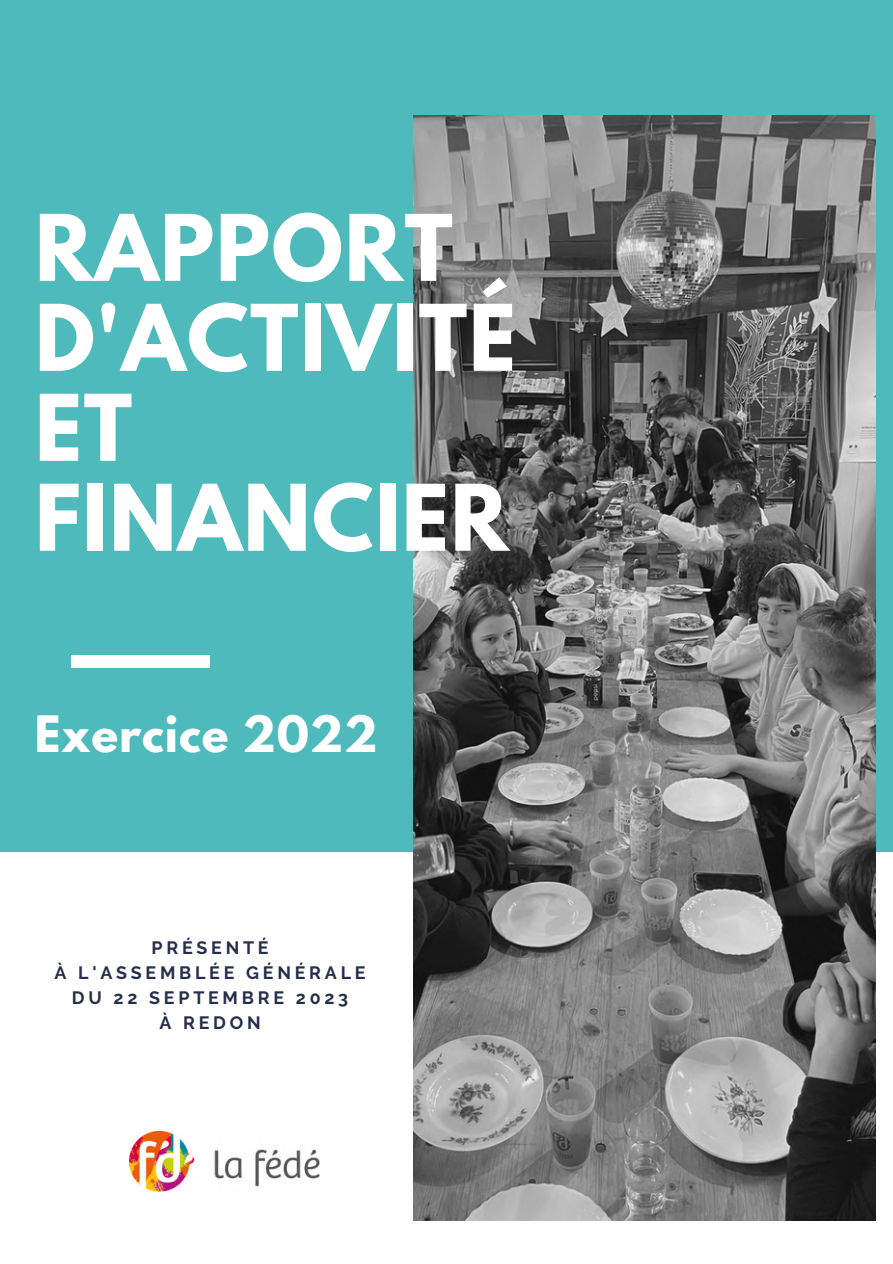
<style>
.page{position:relative;width:893px;height:1264px;background:#fff}
.page>*{position:absolute;margin:0;border:0;box-sizing:border-box;transform-origin:0 0}
.t1{font:700 81.3px/89.8px "League Spartan";letter-spacing:.02em;color:#fff}
.t2{font:700 44.4px "League Spartan";letter-spacing:.02em;color:#fff}
.t3{font:700 17.85px "Raleway";letter-spacing:.21em;color:#252e4a}
</style>
<div class="page">
<div style="left:0;top:0;width:892px;height:851px;background:#4fbabb"></div>
<img style="left:413px;top:115px;width:462px;height:1105px">
<img style="left:130px;top:1131px;width:190px;height:60px">
<div style="left:72px;top:655px;width:138px;height:13px;background:#fff"></div>
<p class="t1" style="left:35px;top:213px;width:482px">RAPPORT<br>D'ACTIVITÉ<br>ET<br>FINANCIER</p>
<p class="t2" style="left:35px;top:711px;width:344px">Exercice 2022</p>
<p class="t3" style="left:151px;top:937px;width:119px">PRÉSENTÉ</p>
<p class="t3" style="left:54px;top:962px;width:312px">À L'ASSEMBLÉE GÉNÉRALE</p>
<p class="t3" style="left:72px;top:987px;width:278px">DU 22 SEPTEMBRE 2023</p>
<p class="t3" style="left:159px;top:1011px;width:103px">À REDON</p>
</div>
